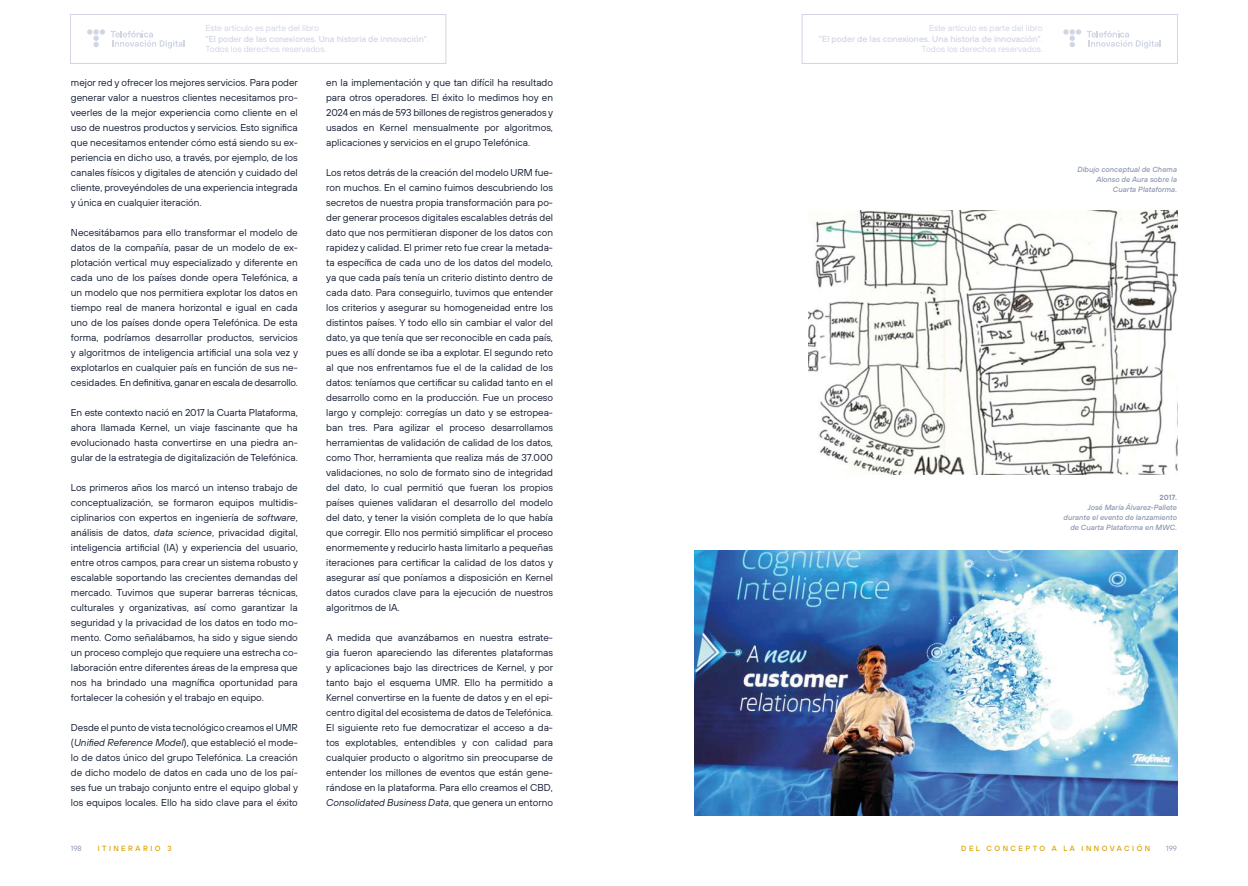
<style>
.page{position:relative;width:1248px;height:886px;background:#fff}
.page>*{position:absolute;margin:0;border:0;box-sizing:border-box;transform-origin:0 0}
.t1{font:10px/15px "Tele Sans";color:#141d32;text-align:justify}
.t2{font:8.75px/10.5px "Tele Sans";color:#d1d5e4}
.t3{font:italic 500 7.5px/10px "Tele Sans";color:#8a96b0;text-align:right}
.t4{font:500 7.5px "Tele Sans";letter-spacing:.33em;color:#d9a200}
.t5{font:7.5px "Tele Sans";color:#8a96b0}
.t6{font:600 7.5px "Tele Sans";color:#8a96b0}
.s1{font-weight:500}
.s2{font-style:italic}
</style>
<div class="page">
<img style="left:694px;top:551px;width:482px;height:264px">
<img style="left:808px;top:210px;width:368px;height:264px">
<svg style="left:87px;top:29px;width:98px;height:20px"></svg>
<div style="left:70px;top:14px;width:376px;height:50px;border:1px solid #d1d5e4"></div>
<svg style="left:1063px;top:29px;width:97px;height:20px"></svg>
<div style="left:801px;top:14px;width:376px;height:50px;border:1px solid #d1d5e4"></div>
<p class="t2" style="left:205px;top:23px;width:225px">Este artículo es parte del libro<br><span class="s1">"El poder de las conexiones. Una historia de innovación"</span>.<br>Todos los derechos reservados.</p>
<p class="t2" style="left:818px;top:23px;width:225px;text-align:right">Este artículo es parte del libro<br><span class="s1">"El poder de las conexiones. Una historia de innovación"</span>.<br>Todos los derechos reservados.</p>
<p class="t1" style="left:71px;top:75px;width:228px">mejor red y ofrecer los mejores servicios. Para poder generar valor a nuestros clientes necesitamos pro&shy;veerles de la mejor experiencia como cliente en el uso de nuestros productos y servicios. Esto significa que necesitamos entender cómo está siendo su ex&shy;periencia en dicho uso, a través, por ejemplo, de los canales físicos y digitales de atención y cuidado del cliente, proveyéndoles de una experiencia integrada y única en cualquier iteración.</p>
<p class="t1" style="left:71px;top:225px;width:228px">Necesitábamos para ello transformar el modelo de datos de la compañía, pasar de un modelo de ex&shy;plotación vertical muy especializado y diferente en cada uno de los países donde opera Telefónica, a un modelo que nos permitiera explotar los datos en tiempo real de manera horizontal e igual en cada uno de los países donde opera Telefónica. De esta forma, podríamos desarrollar productos, servicios y algoritmos de inteligencia artificial una sola vez y explotarlos en cualquier país en función de sus ne&shy;cesidades. En definitiva, ganar en escala de desarrollo.</p>
<p class="t1" style="left:71px;top:405px;width:228px">En este contexto nació en 2017 la Cuarta Plataforma, ahora llamada Kernel, un viaje fascinante que ha evolucionado hasta convertirse en una piedra an&shy;gular de la estrategia de digitalización de Telefónica.</p>
<p class="t1" style="left:71px;top:480px;width:228px">Los primeros años los marcó un intenso trabajo de conceptualización, se formaron equipos multidis&shy;ciplinarios con expertos en ingeniería de <span class="s2">software</span>, análisis de datos, <span class="s2">data science</span>, privacidad digital, inteligencia artificial (IA) y experiencia del usuario, entre otros campos, para crear un sistema robusto y escalable soportando las crecientes demandas del mercado. Tuvimos que superar barreras técnicas, culturales y organizativas, así como garantizar la seguridad y la privacidad de los datos en todo mo&shy;mento. Como señalábamos, ha sido y sigue siendo un proceso complejo que requiere una estrecha co&shy;laboración entre diferentes áreas de la empresa que nos ha brindado una magnífica oportunidad para fortalecer la cohesión y el trabajo en equipo.</p>
<p class="t1" style="left:71px;top:720px;width:228px">Desde el punto de vista tecnológico creamos el UMR (<span class="s2">Unified Reference Model</span>), que estableció el mode&shy;lo de datos único del grupo Telefónica. La creación de dicho modelo de datos en cada uno de los paí&shy;ses fue un trabajo conjunto entre el equipo global y los equipos locales. Ello ha sido clave para el éxito</p>
<p class="t1" style="left:326px;top:75px;width:228px">en la implementación y que tan difícil ha resultado para otros operadores. El éxito lo medimos hoy en 2024 en más de 593 billones de registros generados y usados en Kernel mensualmente por algoritmos, aplicaciones y servicios en el grupo Telefónica.</p>
<p class="t1" style="left:326px;top:165px;width:228px">Los retos detrás de la creación del modelo URM fue&shy;ron muchos. En el camino fuimos descubriendo los secretos de nuestra propia transformación para po&shy;der generar procesos digitales escalables detrás del dato que nos permitieran disponer de los datos con rapidez y calidad. El primer reto fue crear la metada&shy;ta específica de cada uno de los datos del modelo, ya que cada país tenía un criterio distinto dentro de cada dato. Para conseguirlo, tuvimos que entender los criterios y asegurar su homogeneidad entre los distintos países. Y todo ello sin cambiar el valor del dato, ya que tenía que ser reconocible en cada país, pues es allí donde se iba a explotar. El segundo reto al que nos enfrentamos fue el de la calidad de los datos: teníamos que certificar su calidad tanto en el desarrollo como en la producción. Fue un proceso largo y complejo: corregías un dato y se estropea&shy;ban tres. Para agilizar el proceso desarrollamos herramientas de validación de calidad de los datos, como Thor, herramienta que realiza más de 37.000 validaciones, no solo de formato sino de integridad del dato, lo cual permitió que fueran los propios países quienes validaran el desarrollo del modelo del dato, y tener la visión completa de lo que había que corregir. Ello nos permitió simplificar el proceso enormemente y reducirlo hasta limitarlo a pequeñas iteraciones para certificar la calidad de los datos y asegurar así que poníamos a disposición en Kernel datos curados clave para la ejecución de nuestros algoritmos de IA.</p>
<p class="t1" style="left:326px;top:630px;width:228px">A medida que avanzábamos en nuestra estrate&shy;gia fueron apareciendo las diferentes plataformas y aplicaciones bajo las directrices de Kernel, y por tanto bajo el esquema UMR. Ello ha permitido a Kernel convertirse en la fuente de datos y en el epi&shy;centro digital del ecosistema de datos de Telefónica.<br>El siguiente reto fue democratizar el acceso a da&shy;tos explotables, entendibles y con calidad para cualquier producto o algoritmo sin preocuparse de entender los millones de eventos que están gene&shy;rándose en la plataforma. Para ello creamos el CBD, <span class="s2">Consolidated Business Data</span>, que genera un entorno</p>
<p class="t3" style="left:1077px;top:164px;width:101px">Dibujo conceptual de Chema<br>Alonso de Aura sobre la<br>Cuarta Plataforma.</p>
<p class="t6" style="left:1159px;top:492px;width:19px">2017.</p>
<p class="t3" style="left:1063px;top:502px;width:115px">José María Álvarez-Pallete durante el evento de lanzamiento de Cuarta Plataforma en MWC.</p>
<p class="t5" style="left:71px;top:844px;width:12px">198</p>
<p class="t4" style="left:98px;top:843px;width:75px">ITINERARIO 3</p>
<p class="t4" style="left:961px;top:843px;width:190px">DEL CONCEPTO A LA INNOVACIÓN</p>
<p class="t5" style="left:1165px;top:844px;width:12px">199</p>
</div>
